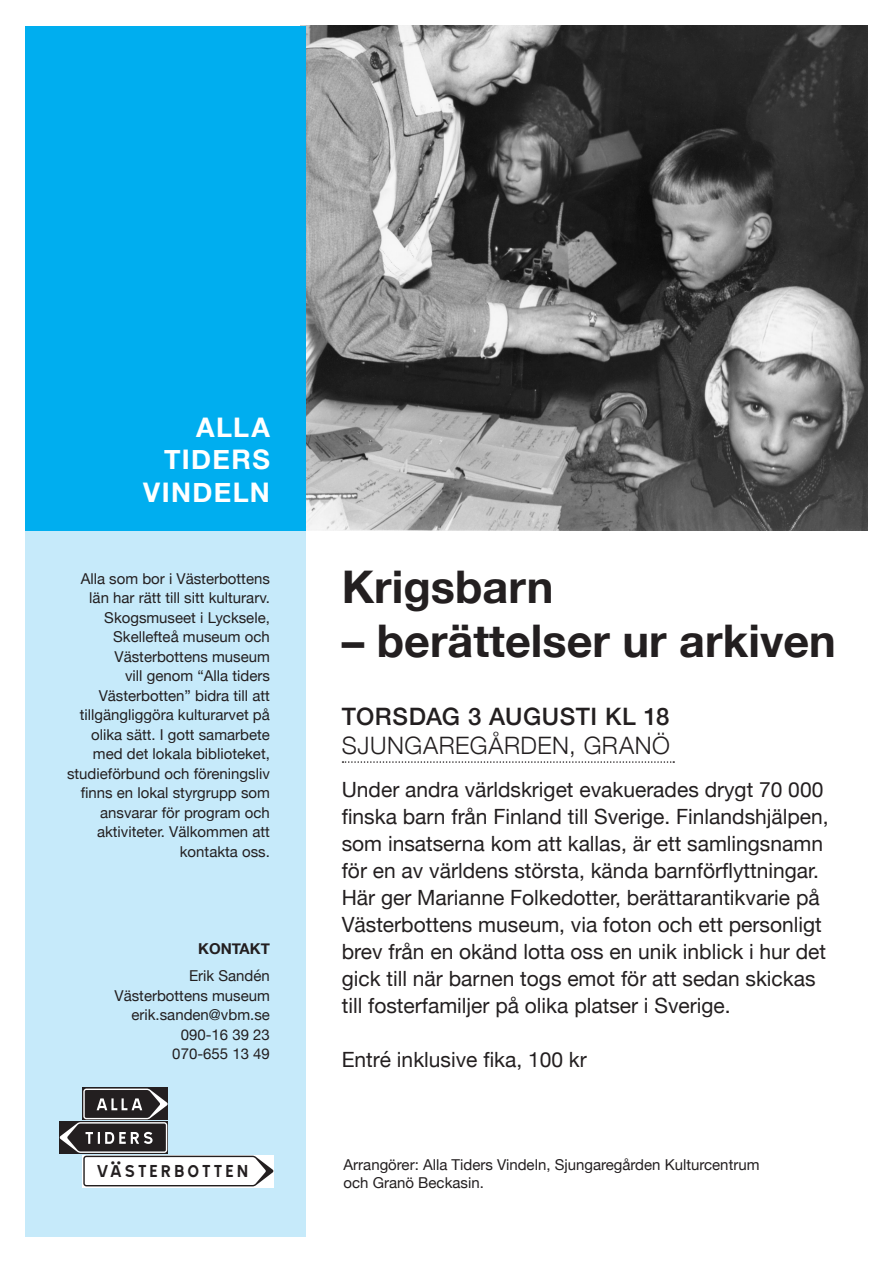
<style>
.page{position:relative;width:893px;height:1263px;background:#fff}
.page>*{position:absolute;margin:0;border:0;box-sizing:border-box;transform-origin:0 0}
.t1{font:700 45px "Helvetica Neue";color:#231f20}
.t2{font:700 27px "Helvetica Neue";letter-spacing:.05em;color:#fff}
.t3{font:300 24px "Helvetica Neue";letter-spacing:.02em;color:#231f20}
.t4{font:500 24px "Helvetica Neue";letter-spacing:.02em;color:#231f20}
.t5{font:21px/27px "Helvetica Neue";color:#231f20}
.t6{font:15px/19.5px "Helvetica Neue";color:#231f20;text-align:right}
.t7{font:700 15px "Helvetica Neue";color:#231f20}
.t8{font:14.85px "TRATEXPOSVERSALPOSVERSAL";letter-spacing:.065em;color:#231f20}
</style>
<div class="page">
<div style="left:26px;top:530px;width:280px;height:707px;background:#c6eafa"></div>
<img style="left:306px;top:26px;width:561px;height:504px">
<svg style="left:342px;top:761px;width:332px;height:2px"></svg>
<div style="left:26px;top:26px;width:280px;height:504px;background:#00aeef"></div>
<svg style="left:83px;top:1155px;width:191px;height:32px"></svg>
<svg style="left:60px;top:1088px;width:213px;height:98px"></svg>
<p class="t2" style="left:196px;top:406px;width:75px">ALLA</p>
<p class="t2" style="left:164px;top:438px;width:107px">TIDERS</p>
<p class="t2" style="left:143px;top:471px;width:128px">VINDELN</p>
<p class="t6" style="left:81px;top:569px;width:191px">Alla som bor i Västerbottens</p>
<p class="t6" style="left:67px;top:589px;width:204px">län har rätt till sitt kulturarv.<br>Skogsmuseet i Lycksele,<br>Skellefteå museum och<br>Västerbottens museum<br>vill genom “Alla tiders<br>Västerbotten” bidra till att tillgängliggöra kulturarvet på olika sätt. I gott samarbete med det lokala biblioteket, studieförbund och föreningsliv finns en lokal styrgrupp som ansvarar för program och aktiviteter. Välkommen att kontakta oss.</p>
<p class="t7" style="left:198px;top:937px;width:73px">KONTAKT</p>
<p class="t6" style="left:189px;top:967px;width:82px">Erik Sandén</p>
<p class="t6" style="left:115px;top:986px;width:157px">Västerbottens museum</p>
<p class="t6" style="left:131px;top:1006px;width:140px">erik.sanden@vbm.se</p>
<p class="t6" style="left:181px;top:1025px;width:91px">090-16 39 23</p>
<p class="t6" style="left:172px;top:1045px;width:99px">070-655 13 49</p>
<p class="t8" style="left:96px;top:1161px;width:155px">VÄSTERBOTTEN</p>
<p class="t1" style="left:342px;top:552px;width:213px">Krigsbarn</p>
<p class="t1" style="left:342px;top:606px;width:496px">– berättelser ur arkiven</p>
<p class="t4" style="left:342px;top:697px;width:329px">TORSDAG 3 AUGUSTI KL 18</p>
<p class="t3" style="left:342px;top:726px;width:330px">SJUNGAREGÅRDEN, GRANÖ</p>
<p class="t5" style="left:342px;top:777px;width:488px">Under andra världskriget evakuerades drygt 70 000 finska barn från Finland till Sverige. Finlandshjälpen, som insatserna kom att kallas, är ett samlingsnamn för en av världens största, kända barnförflyttningar.<br>Här ger Marianne Folkedotter, berättarantikvarie på Västerbottens museum, via foton och ett personligt brev från en okänd lotta oss en unik inblick i hur det gick till när barnen togs emot för att sedan skickas till fosterfamiljer på olika platser i Sverige.</p>
<p class="t5" style="left:342px;top:1047px;width:247px">Entré inklusive fika, 100 kr</p>
<p class="t6" style="left:344px;top:1156px;width:417px">Arrangörer: Alla Tiders Vindeln, Sjungaregården Kulturcentrum</p>
<p class="t6" style="left:344px;top:1174px;width:142px">och Granö Beckasin.</p>
</div>
